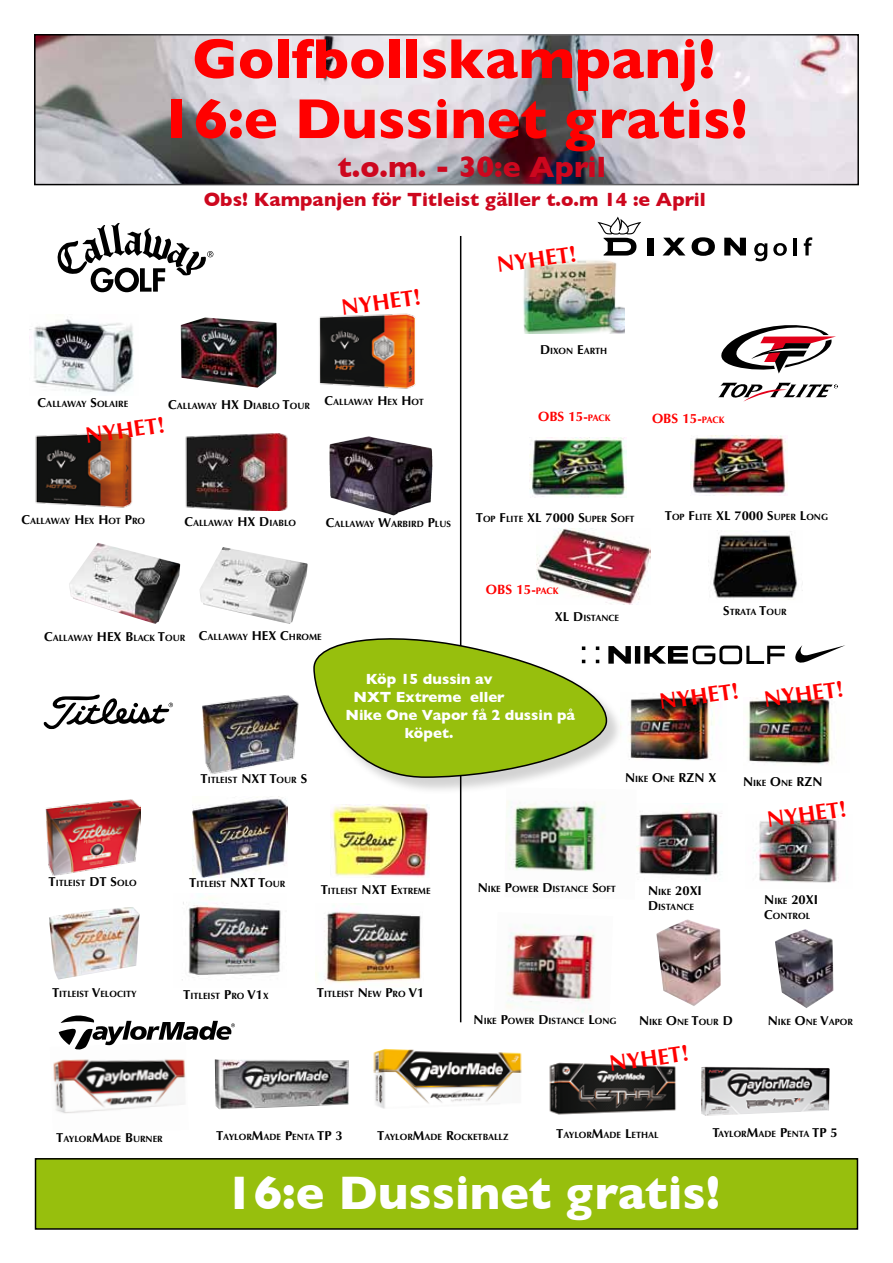
<style>
.page{position:relative;width:893px;height:1263px;background:#fff}
.page>*{position:absolute;margin:0;border:0;box-sizing:border-box;transform-origin:0 0}
.t1{font:700 57px/60px "Gill Sans";color:#f00;text-align:center}
.t2{font:700 48px "Gill Sans";color:#fff}
.t3{font:700 30px "Gill Sans";color:#cd071e}
.t4{font:700 22.5px "Optima";color:#f00}
.t5{font:700 19.5px "Gill Sans";color:#cd071e}
.t6{font:700 15px "Gill Sans";color:#fff}
.t7{font:700 13.5px "Optima";color:#f00}
.t8{font:700 12.9px "Optima";color:#000}
.t9{font:700 9px "Optima";color:#000}
.s1{font-size:12.9px}
.s2{font-size:9.45px}
.s3{font-size:9px}
</style>
<div class="page">
<div style="left:36px;top:1159px;width:821px;height:70px;background:#97bf0d"></div>
<div style="left:35px;top:1158px;width:823px;height:72px;border:2px solid #000"></div>
<img style="left:753px;top:815px;width:86px;height:68px">
<img style="left:637px;top:809px;width:85px;height:71px">
<img style="left:656px;top:919px;width:65px;height:87px">
<img style="left:775px;top:929px;width:59px;height:79px">
<svg style="left:57px;top:223px;width:156px;height:69px"></svg>
<div style="left:647px;top:238px;width:6px;height:17px;background:#000"></div>
<svg style="left:663px;top:238px;width:22px;height:17px"></svg>
<svg style="left:691px;top:237px;width:24px;height:19px"></svg>
<svg style="left:724px;top:238px;width:22px;height:17px"></svg>
<svg style="left:597px;top:217px;width:44px;height:39px"></svg>
<svg style="left:754px;top:243px;width:13px;height:18px"></svg>
<svg style="left:773px;top:243px;width:14px;height:13px"></svg>
<hr style="left:793px;top:238px;width:4px;height:17px;background:#000">
<svg style="left:804px;top:237px;width:8px;height:18px"></svg>
<img style="left:185px;top:433px;width:103px;height:78px">
<img style="left:181px;top:317px;width:96px;height:71px">
<img style="left:329px;top:436px;width:103px;height:79px">
<img style="left:35px;top:432px;width:97px;height:76px">
<img style="left:29px;top:319px;width:105px;height:73px">
<img style="left:319px;top:313px;width:97px;height:76px">
<img style="left:523px;top:253px;width:101px;height:81px">
<img style="left:506px;top:924px;width:89px;height:89px">
<img style="left:506px;top:801px;width:131px;height:71px">
<img style="left:53px;top:1049px;width:133px;height:65px">
<img style="left:215px;top:1059px;width:134px;height:50px">
<img style="left:373px;top:1048px;width:149px;height:61px">
<img style="left:701px;top:1067px;width:129px;height:49px">
<img style="left:549px;top:1062px;width:127px;height:53px">
<img style="left:536px;top:528px;width:114px;height:77px">
<img style="left:529px;top:438px;width:97px;height:59px">
<img style="left:691px;top:436px;width:96px;height:59px">
<svg style="left:721px;top:325px;width:115px;height:48px"></svg>
<svg style="left:718px;top:383px;width:120px;height:19px"></svg>
<img style="left:713px;top:531px;width:84px;height:69px">
<img style="left:193px;top:796px;width:95px;height:81px">
<img style="left:202px;top:695px;width:97px;height:79px">
<img style="left:49px;top:907px;width:91px;height:72px">
<img style="left:182px;top:897px;width:99px;height:83px">
<img style="left:316px;top:903px;width:105px;height:80px">
<img style="left:37px;top:37px;width:819px;height:145px">
<div style="left:34px;top:34px;width:825px;height:151px;border:2px solid #fff"></div>
<img style="left:45px;top:799px;width:96px;height:76px">
<img style="left:330px;top:804px;width:100px;height:73px">
<hr style="left:460px;top:236px;width:1px;height:786px;background:#000">
<svg style="left:43px;top:694px;width:130px;height:35px"></svg>
<svg style="left:59px;top:1015px;width:176px;height:34px"></svg>
<img style="left:69px;top:543px;width:111px;height:81px">
<img style="left:199px;top:547px;width:109px;height:77px">
<div style="left:314px;top:639px;width:309px;height:156px;background:#000;opacity:.18"></div>
<svg style="left:313px;top:629px;width:532px;height:150px"></svg>
<h1 class="t1" style="left:160px;top:28px;width:589px">Golfbollskampanj!<br>16:e Dussinet gratis!</h1>
<h3 class="t3" style="left:338px;top:149px;width:270px">t.o.m. - 30:e April</h3>
<h3 class="t5" style="left:204px;top:188px;width:503px">Obs! Kampanjen för Titleist gäller t.o.m 14 :e April</h3>
<h3 class="t4" style="left:340px;top:295px;width:82px;rotate:-8deg">NYHET!</h3>
<p class="t9" style="left:38px;top:399px;width:92px"><span class="s1">C</span>ALLAWAY <span class="s1">S</span>OLAIRE</p>
<p class="t9" style="left:324px;top:397px;width:95px"><span class="s1">C</span>ALLAWAY <span class="s1">H</span>EX <span class="s1">H</span>OT</p>
<p class="t9" style="left:168px;top:400px;width:143px"><span class="s1">C</span>ALLAWAY <span class="s1">HX D</span>IABLO <span class="s1">T</span>OUR</p>
<h3 class="t4" style="left:84px;top:423px;width:82px;rotate:-8deg">NYHET!</h3>
<h3 class="t4" style="left:495px;top:252px;width:82px;rotate:-8deg">NYHET!</h3>
<p class="t9" style="left:540px;top:346px;width:21px"><span class="s1">D</span>IXON</p>
<p class="t9" style="left:577px;top:346px;width:25px"><span class="s1">E</span>ARTH</p>
<h3 class="t7" style="left:538px;top:408px;width:74px">OBS 15-<span class="s2">PACK</span></h3>
<h3 class="t7" style="left:652px;top:410px;width:74px">OBS 15-<span class="s2">PACK</span></h3>
<p class="t9" style="left:21px;top:515px;width:125px"><span class="s1">C</span>ALLAWAY <span class="s1">H</span>EX <span class="s1">H</span>OT <span class="s1">P</span>RO</p>
<p class="t9" style="left:184px;top:518px;width:113px"><span class="s1">C</span>ALLAWAY <span class="s1">HX D</span>IABLO</p>
<p class="t9" style="left:326px;top:518px;width:126px"><span class="s1">C</span>ALLAWAY <span class="s1">W</span>ARBIRD <span class="s1">P</span>LUS</p>
<p class="t9" style="left:44px;top:632px;width:143px"><span class="s1">C</span>ALLAWAY <span class="s1">HEX B</span> LACK <span class="s1">T</span>OUR</p>
<p class="t9" style="left:199px;top:631px;width:124px"><span class="s1">C</span>ALLAWAY <span class="s1">HEX C</span>H ROM E</p>
<p class="t9" style="left:476px;top:514px;width:160px"><span class="s1">T</span>OP <span class="s1">F</span> LITE <span class="s1">XL 7000 S</span>UPER <span class="s1">S</span>OFT</p>
<p class="t9" style="left:665px;top:512px;width:165px"><span class="s1">T</span>OP <span class="s1">F</span> LITE <span class="s1">XL 7000 S</span>UPER <span class="s1">L</span>ONG</p>
<h3 class="t7" style="left:486px;top:582px;width:74px">OBS 15-<span class="s2">PACK</span></h3>
<p class="t9" style="left:555px;top:613px;width:66px"><span class="s1">XL D</span>ISTANCE</p>
<p class="t9" style="left:723px;top:606px;width:65px"><span class="s1">S</span>TRATA <span class="s1">T</span>OUR</p>
<p class="t9" style="left:48px;top:878px;width:89px"><span class="s1">T</span>ITLEIST <span class="s1">DT S</span>OLO</p>
<p class="t9" style="left:52px;top:989px;width:86px"><span class="s1">T</span>ITLEIST <span class="s1">V</span>ELOCITY</p>
<p class="t9" style="left:200px;top:774px;width:108px"><span class="s1">T</span>ITLEIST <span class="s1">NXT T</span>OUR <span class="s1">S</span></p>
<h3 class="t6" style="left:366px;top:670px;width:128px">Köp 15 dussin av</h3>
<h3 class="t6" style="left:353px;top:688px;width:153px">NXT Extreme eller</h3>
<h3 class="t6" style="left:345px;top:706px;width:231px">Nike One Vapor få 2 dussin på</h3>
<h3 class="t6" style="left:405px;top:724px;width:50px">köpet.</h3>
<h3 class="t4" style="left:658px;top:688px;width:82px;rotate:-8deg">NYHET!</h3>
<h3 class="t4" style="left:762px;top:686px;width:82px;rotate:-8deg">NYHET!</h3>
<h3 class="t8" style="left:625px;top:770px;width:93px">N<span class="s3">IKE</span> O<span class="s3">NE</span> RZN X</h3>
<h3 class="t8" style="left:743px;top:774px;width:81px">N<span class="s3">IKE</span> O<span class="s3">NE</span> RZN</h3>
<h3 class="t4" style="left:765px;top:807px;width:82px;rotate:-8deg">NYHET!</h3>
<p class="t9" style="left:189px;top:879px;width:98px"><span class="s1">T</span>ITLEIST <span class="s1">NXT T</span>OUR</p>
<p class="t9" style="left:321px;top:885px;width:111px"><span class="s1">T</span>ITLEIST <span class="s1">NXT E</span>XTREME</p>
<p class="t9" style="left:478px;top:884px;width:139px"><span class="s1">N</span>IKE <span class="s1">P</span>OWER <span class="s1">D</span>ISTANCE <span class="s1">S</span>OFT</p>
<h3 class="t8" style="left:648px;top:883px;width:53px">N<span class="s3">IKE</span> 20XI</h3>
<p class="t9" style="left:648px;top:902px;width:47px"><span class="s1">D</span>ISTANCE</p>
<h3 class="t8" style="left:764px;top:892px;width:53px">N<span class="s3">IKE</span> 20XI</h3>
<p class="t9" style="left:764px;top:911px;width:17px"><span class="s1">C</span>ONT</p>
<p class="t9" style="left:793px;top:911px;width:19px">ROL</p>
<p class="t9" style="left:183px;top:990px;width:86px"><span class="s1">T</span>ITLEIST <span class="s1">P</span>RO <span class="s1">V1</span>X</p>
<p class="t9" style="left:317px;top:989px;width:109px"><span class="s1">T</span>ITLEIST <span class="s1">N</span>EW <span class="s1">P</span>RO <span class="s1">V1</span></p>
<p class="t9" style="left:474px;top:1016px;width:144px"><span class="s1">N</span>IKE <span class="s1">P</span>OWER <span class="s1">D</span>ISTANCE <span class="s1">L</span>ONG</p>
<p class="t9" style="left:639px;top:1017px;width:95px"><span class="s1">N</span>IKE <span class="s1">O</span>NE <span class="s1">T</span>OUR <span class="s1">D</span></p>
<p class="t9" style="left:768px;top:1016px;width:87px"><span class="s1">N</span>IKE <span class="s1">O</span>N E <span class="s1">V</span>APOR</p>
<h3 class="t4" style="left:608px;top:1051px;width:82px;rotate:-8deg">NYHET!</h3>
<p class="t9" style="left:56px;top:1134px;width:108px"><span class="s1">T</span>AYLOR<span class="s1">M</span>ADE <span class="s1">B</span> URN ER</p>
<p class="t9" style="left:216px;top:1131px;width:128px"><span class="s1">T</span>AYLOR<span class="s1">M</span>ADE <span class="s1">P</span>ENTA <span class="s1">TP 3</span></p>
<p class="t9" style="left:377px;top:1131px;width:133px"><span class="s1">T</span>AYLOR<span class="s1">M</span>ADE <span class="s1">R</span>OC KETBALLZ</p>
<p class="t9" style="left:556px;top:1130px;width:104px"><span class="s1">T</span>AYLOR<span class="s1">M</span>ADE <span class="s1">L</span>ETHAL</p>
<p class="t9" style="left:712px;top:1128px;width:127px"><span class="s1">T</span>AYLOR<span class="s1">M</span>ADE <span class="s1">P</span>ENTA <span class="s1">TP 5</span></p>
<h2 class="t2" style="left:225px;top:1165px;width:496px">16:e Dussinet gratis!</h2>
</div>
